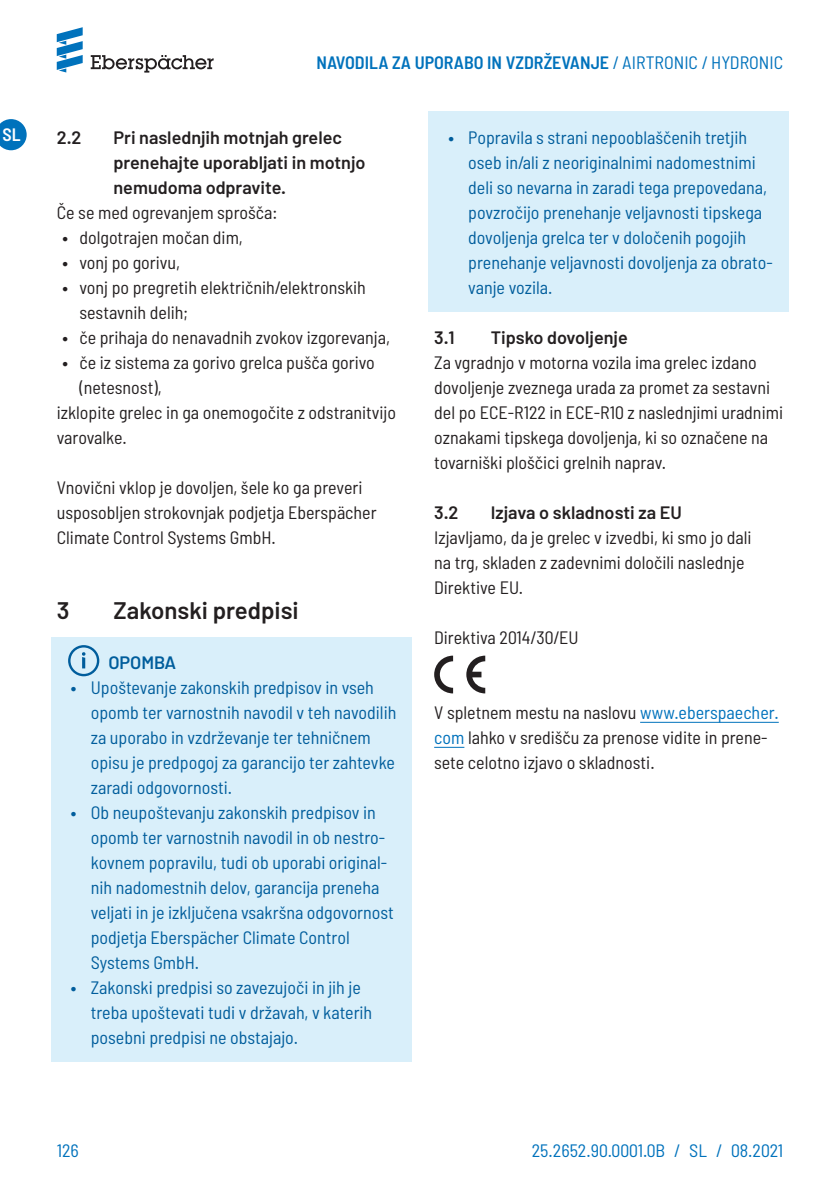
<style>
.page{position:relative;width:840px;height:1191px;background:#fff}
.page>*{position:absolute;margin:0;border:0;box-sizing:border-box;transform-origin:0 0}
.t1{font:600 24px "Barlow";color:#231f20}
.t2{font:semi-condensed 18px/25px "Barlow";color:#005d9c}
.Copy___links{font:semi-condensed 18px/25px "Barlow";color:#231f20}
.Copy___links___Absta{font:semi-condensed 18px/25px "Barlow";color:#231f20}
.t3{font:600 18px/25px "Barlow";color:#231f20}
.t4{font:600 semi-condensed 18px "Barlow";color:#0072bc}
.t5{font:semi-condensed 18px "Barlow";color:#0072bc}
.Hinweis-Box___Headli{font:600 18px "Barlow";color:#005d9c}
.t6{font:600 semi-condensed 18px "Barlow";color:#fff}
.s1{font-weight:400}
.s2{font-weight:600}
.s3{color:#0072bc}
</style>
<div class="page">
<div style="left:51px;top:637px;width:360px;height:50px;background:#d9effa"></div>
<div style="left:51px;top:662px;width:360px;height:150px;background:#d9effa"></div>
<div style="left:51px;top:787px;width:360px;height:200px;background:#d9effa"></div>
<div style="left:51px;top:962px;width:360px;height:100px;background:#d9effa"></div>
<svg style="left:68px;top:645px;width:31px;height:31px"></svg>
<div style="left:428px;top:112px;width:360px;height:200px;background:#d9effa"></div>
<hr style="left:639px;top:722px;width:139px;height:1px;background:#0072bc">
<hr style="left:434px;top:747px;width:30px;height:1px;background:#0072bc">
<svg style="left:434px;top:655px;width:19px;height:38px"></svg>
<svg style="left:466px;top:655px;width:19px;height:38px"></svg>
<svg style="left:91px;top:55px;width:122px;height:18px"></svg>
<svg style="left:57px;top:27px;width:26px;height:45px"></svg>
<svg style="left:0;top:119px;width:27px;height:31px"></svg>
<p class="t6" style="left:2px;top:123px;width:20px">SL</p>
<p class="t4" style="left:316px;top:51px;width:468px">NAVODILA ZA UPORABO IN VZDRŽEVANJE <span class="s1">/ Ai rtroni c / Hydroni c</span></p>
<p class="t3" style="left:57px;top:125px;width:26px">2.2</p>
<p class="t3" style="left:113px;top:125px;width:253px">Pri naslednjih motnjah grelec prenehajte uporabljati in motnjo nemudoma odpravite.</p>
<p class="Copy___links" style="left:57px;top:200px;width:222px">Če se med ogrevanjem sprošča:</p>
<p class="Copy___links" style="left:62px;top:225px;width:182px"><span class="s2">•</span> dolgotrajen močan dim,</p>
<p class="Copy___links" style="left:62px;top:250px;width:119px"><span class="s2">•</span> vonj po gorivu,</p>
<p class="Copy___links" style="left:79px;top:275px;width:288px;text-indent:-17px"><span class="s2">•</span> vonj po pregretih električnih/elektronskih sestavnih delih;</p>
<p class="Copy___links" style="left:62px;top:325px;width:329px"><span class="s2">•</span> če prihaja do nenavadnih zvokov izgorevanja,</p>
<p class="Copy___links" style="left:79px;top:350px;width:297px;text-indent:-17px"><span class="s2">•</span> če iz sistema za gorivo grelca pušča gorivo (netesnost),</p>
<p class="Copy___links" style="left:57px;top:400px;width:340px">izklopite grelec in ga onemogočite z odstranitvijo varovalke.</p>
<p class="Copy___links___Absta" style="left:57px;top:475px;width:321px">Vnovični vklop je dovoljen, šele ko ga preveri usposobljen strokovnjak podjetja Eberspächer<br>Climate Control Systems GmbH.</p>
<p class="t1" style="left:57px;top:596px;width:14px">3</p>
<p class="t1" style="left:113px;top:596px;width:186px">Zakonski predpisi</p>
<p class="Hinweis-Box___Headli" style="left:108px;top:651px;width:69px">OPOMBA</p>
<p class="t2" style="left:91px;top:675px;width:307px;text-indent:-20px"><span class="s2">•</span> Upoštevanje zakonskih predpisov in vseh opomb ter varnostnih navodil v teh navodilih za uporabo in vzdrževanje ter tehničnem opisu je predpogoj za garancijo ter zahtevke zaradi odgovornosti.</p>
<p class="t2" style="left:91px;top:800px;width:304px;text-indent:-20px"><span class="s2">•</span> Ob neupoštevanju zakonskih predpisov in opomb ter varnostnih navodil in ob nestro&shy;kovnem popravilu, tudi ob uporabi original&shy;nih nadomestnih delov, garancija preneha veljati in je izključena vsakršna odgovornost podjetja Eberspächer Climate Control Systems GmbH.</p>
<p class="t2" style="left:91px;top:975px;width:283px;text-indent:-20px"><span class="s2">•</span> Zakonski predpisi so zavezujoči in jih je treba upoštevati tudi v državah, v katerih posebni predpisi ne obstajajo.</p>
<p class="t2" style="left:468px;top:125px;width:306px;text-indent:-20px"><span class="s2">•</span> Popravila s strani nepooblaščenih tretjih oseb in/ali z neoriginalnimi nadomestnimi deli so nevarna in zaradi tega prepovedana, povzročijo prenehanje veljavnosti tipskega dovoljenja grelca ter v določenih pogojih prenehanje veljavnosti dovoljenja za obrato&shy;vanje vozila.</p>
<p class="t3" style="left:434px;top:325px;width:22px">3.1</p>
<p class="t3" style="left:490px;top:325px;width:138px">Tipsko dovoljenje</p>
<p class="Copy___links" style="left:434px;top:350px;width:350px">Za vgradnjo v motorna vozila ima grelec izdano dovoljenje zveznega urada za promet za sestavni del po ECE-R122 in ECE-R10 z naslednjimi uradnimi oznakami tipskega dovoljenja, ki so označene na tovarniški ploščici grelnih naprav.</p>
<p class="t3" style="left:434px;top:500px;width:26px">3.2</p>
<p class="t3" style="left:490px;top:500px;width:192px">Izjava o skladnosti za EU</p>
<p class="Copy___links" style="left:434px;top:525px;width:319px">Izjavljamo, da je grelec v izvedbi, ki smo jo dali na trg, skladen z zadevnimi določili naslednje<br>Direktive EU.</p>
<p class="Copy___links___Absta" style="left:434px;top:625px;width:146px">Direktiva 2014/30/EU</p>
<p class="Copy___links" style="left:434px;top:700px;width:346px">V spletnem mestu na naslovu <span class="s3">www.eberspaecher. com</span> lahko v središču za prenose vidite in prene&shy;sete celotno izjavo o skladnosti.</p>
<p class="t5" style="left:57px;top:1139px;width:24px">126</p>
<p class="t5" style="left:531px;top:1139px;width:253px">25.2652.90.0001.0B / SL / 08.2021</p>
</div>
